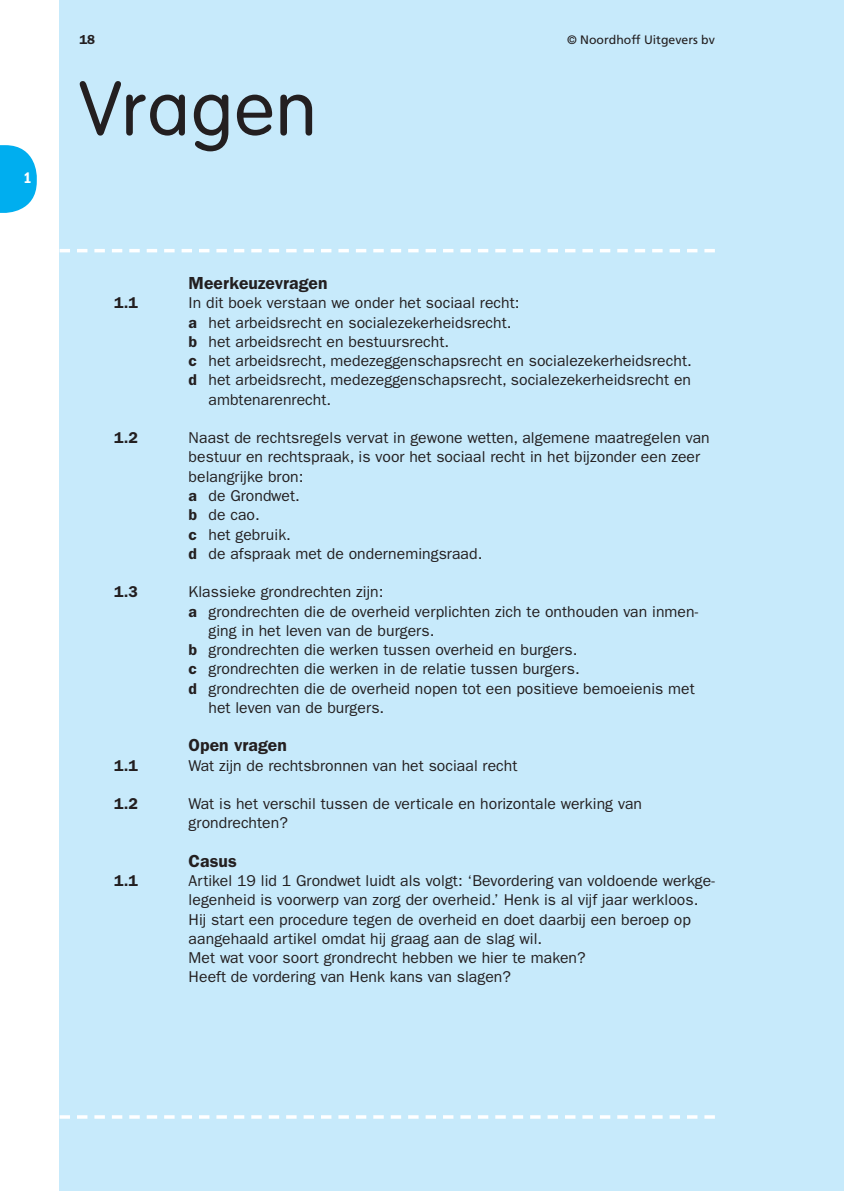
<style>
.page{position:relative;width:844px;height:1191px;background:#fff}
.page>*{position:absolute;margin:0;border:0;box-sizing:border-box;transform-origin:0 0}
.t1{font:300 75.25px "VAG Rounded Std";letter-spacing:.025em;color:#231f20}
.t2{font:600 17.5px "ITC Franklin Gothic Std";letter-spacing:.005em;color:#231f20}
.t3{font:15.75px/19.2px "ITC Franklin Gothic Std";letter-spacing:.005em;color:#231f20}
.t4{font:600 15.75px "ITC Franklin Gothic Std";color:#231f20}
.t5{font:15.75px "ITC Franklin Gothic Std Dm Cd";color:#fff}
.t6{font:600 13.12px "ITC Franklin Gothic Std";color:#231f20}
.t7{font:12.25px "Frutiger LT Std";color:#231f20}
.s1{font-weight:600}
</style>
<div class="page">
<svg style="left:0;top:145px;width:37px;height:68px"></svg>
<div style="left:60px;top:0;width:783px;height:1191px;background:#c7eafb"></div>
<svg style="left:60px;top:249px;width:654px;height:3px"></svg>
<svg style="left:60px;top:1115px;width:654px;height:3px"></svg>
<p class="t5" style="left:23px;top:172px;width:10px">1</p>
<p class="t6" style="left:79px;top:35px;width:17px">18</p>
<p class="t7" style="left:567px;top:34px;width:149px">© Noordhoff Uitgevers bv</p>
<h1 class="t1" style="left:79px;top:72px;width:238px">Vragen</h1>
<p class="t2" style="left:189px;top:277px;width:140px">Meerkeuzevragen</p>
<p class="t4" style="left:114px;top:297px;width:25px">1.1</p>
<p class="t3" style="left:189px;top:295px;width:332px">In dit boek verstaan we onder het sociaal recht:</p>
<p class="t3" style="left:189px;top:314px;width:324px"><span class="s1">a</span> het arbeidsrecht en socialezekerheidsrecht.</p>
<p class="t3" style="left:189px;top:334px;width:262px"><span class="s1">b</span> het arbeidsrecht en bestuursrecht.</p>
<p class="t3" style="left:189px;top:353px;width:504px"><span class="s1">c</span> het arbeidsrecht, medezeggenschapsrecht en socialezekerheidsrecht.</p>
<p class="t3" style="left:189px;top:372px;width:504px"><span class="s1">d</span> het arbeidsrecht, medezeggenschapsrecht, socialezekerheidsrecht en</p>
<p class="t3" style="left:208px;top:391px;width:124px">ambtenarenrecht.</p>
<p class="t4" style="left:114px;top:432px;width:25px">1.2</p>
<p class="t3" style="left:189px;top:430px;width:522px">Naast de rechtsregels vervat in gewone wetten, algemene maatregelen van bestuur en rechtspraak, is voor het sociaal recht in het bijzonder een zeer belangrijke bron:<br><span class="s1">a</span> de Grondwet.<br><span class="s1">b</span> de cao.<br><span class="s1">c</span> het gebruik.<br><span class="s1">d</span> de afspraak met de ondernemingsraad.</p>
<p class="t4" style="left:114px;top:586px;width:25px">1.3</p>
<p class="t3" style="left:189px;top:584px;width:196px">Klassieke grondrechten zijn:</p>
<p class="t3" style="left:189px;top:603px;width:511px"><span class="s1">a</span> grondrechten die de overheid verplichten zich te onthouden van inmen-</p>
<p class="t3" style="left:208px;top:622px;width:227px">ging in het leven van de burgers.</p>
<p class="t3" style="left:189px;top:642px;width:390px"><span class="s1">b</span> grondrechten die werken tussen overheid en burgers.</p>
<p class="t3" style="left:189px;top:661px;width:392px"><span class="s1">c</span> grondrechten die werken in de relatie tussen burgers.</p>
<p class="t3" style="left:189px;top:680px;width:507px"><span class="s1">d</span> grondrechten die de overheid nopen tot een positieve bemoeienis met</p>
<p class="t3" style="left:208px;top:699px;width:177px">het leven van de burgers.</p>
<p class="t2" style="left:189px;top:739px;width:100px">Open vragen</p>
<p class="t4" style="left:114px;top:759px;width:25px">1.1</p>
<p class="t3" style="left:189px;top:757px;width:330px">Wat zijn de rechtsbronnen van het sociaal recht</p>
<p class="t4" style="left:114px;top:798px;width:25px">1.2</p>
<p class="t3" style="left:189px;top:796px;width:455px">Wat is het verschil tussen de verticale en horizontale werking van grondrechten?</p>
<p class="t2" style="left:189px;top:854px;width:50px">Casus</p>
<p class="t4" style="left:114px;top:875px;width:25px">1.1</p>
<p class="t3" style="left:189px;top:873px;width:527px">Artikel 19 lid 1 Grondwet luidt als volgt: ‘Bevordering van voldoende werkge&shy;legenheid is voorwerp van zorg der overheid.’ Henk is al vijf jaar werkloos.<br>Hij start een procedure tegen de overheid en doet daarbij een beroep op aangehaald artikel omdat hij graag aan de slag wil.<br>Met wat voor soort grondrecht hebben we hier te maken?<br>Heeft de vordering van Henk kans van slagen?</p>
</div>
